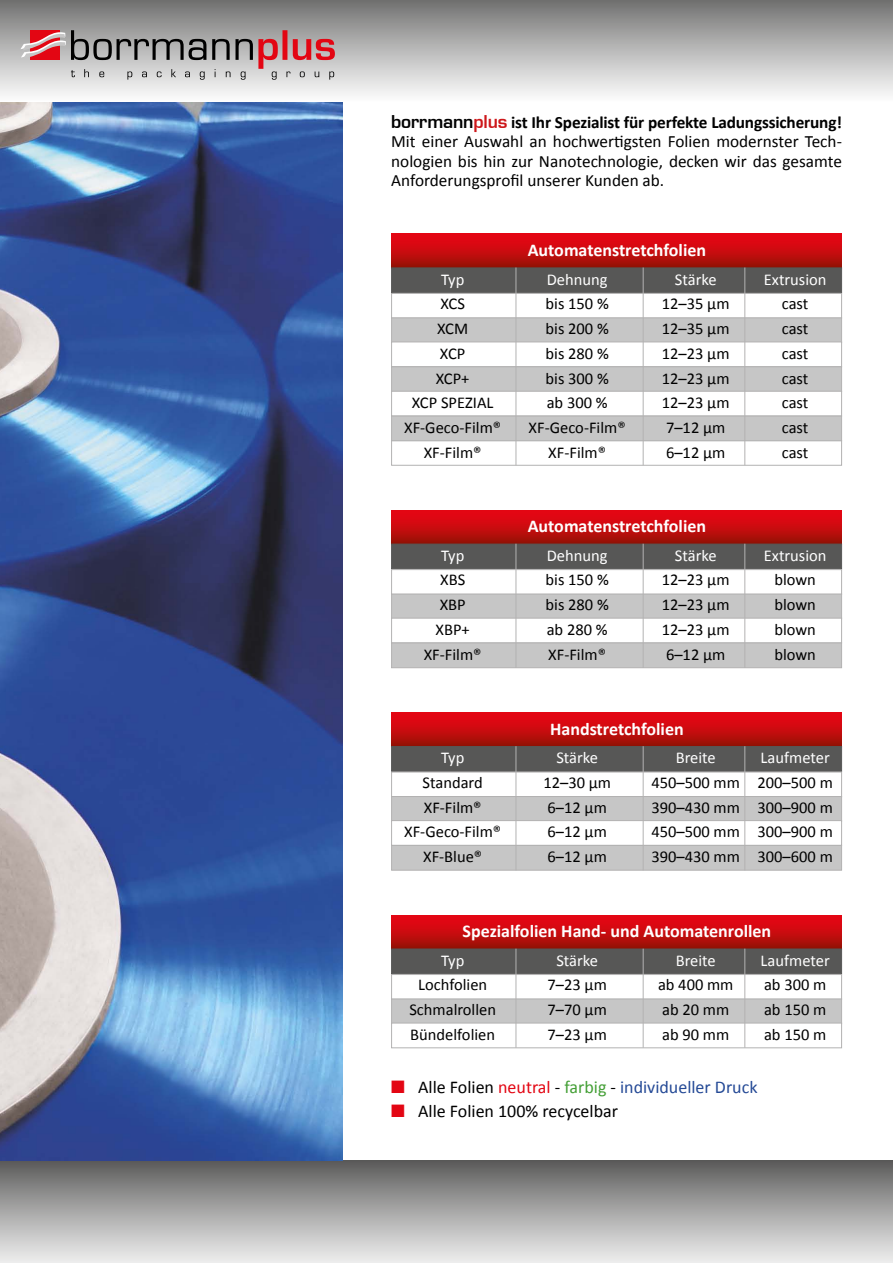
<style>
.page{position:relative;width:893px;height:1263px;background:#fff}
.page>*{position:absolute;margin:0;border:0;box-sizing:border-box;transform-origin:0 0}
.t1{font:700 18px "Calibri";color:#fff}
.t2{font:18px "Calibri";color:#254a96}
.t3{font:18px "Calibri";color:#000}
.t4{font:17.25px/19.5px "Calibri";color:#000;text-align:justify}
.t5{font:16.5px "Calibri";color:#000}
.t6{font:16.5px "Calibri";color:#fff}
.s1{font-family:"Eurostile";font-weight:600}
.s2{font-family:"Eurostile";font-weight:600;color:#cd171a}
.s3{font-weight:700}
.s4{color:#e30613}
.s5{color:#000}
.s6{color:#449f36}
</style>
<div class="page">
<div style="left:0;top:0;width:893px;height:102px;background:linear-gradient(to bottom,#737372,#fefefe)"></div>
<svg style="left:880px;top:0;width:13px;height:102px"></svg>
<div style="left:0;top:1161px;width:893px;height:102px;background:linear-gradient(to bottom,#5e5e5d,#efefef)"></div>
<svg style="left:880px;top:1161px;width:13px;height:102px"></svg>
<img style="left:0;top:102px;width:342px;height:1059px">
<svg style="left:20px;top:30px;width:315px;height:50px;background:#b29d9e"></svg>
<div style="left:391px;top:440px;width:451px;height:26px;background:#fff;border:1px solid #b3b2b2"></div>
<div style="left:391px;top:234px;width:451px;height:34px;background:linear-gradient(to bottom,#f20516,#9c1107)"></div>
<div style="left:391px;top:267px;width:451px;height:26px;background:#575756;border:1px solid #575756"></div>
<div style="left:391px;top:293px;width:451px;height:26px;background:#fff;border:1px solid #b3b2b2"></div>
<div style="left:391px;top:317px;width:451px;height:26px;background:#c6c6c6;border:1px solid #b3b2b2"></div>
<div style="left:391px;top:342px;width:451px;height:25px;background:#fff;border:1px solid #b3b2b2"></div>
<div style="left:391px;top:366px;width:451px;height:26px;background:#c6c6c6;border:1px solid #b3b2b2"></div>
<div style="left:391px;top:391px;width:451px;height:25px;background:#fff;border:1px solid #b3b2b2"></div>
<div style="left:391px;top:416px;width:451px;height:25px;background:#c6c6c6;border:1px solid #b3b2b2"></div>
<hr style="left:643px;top:267px;width:1px;height:198px;background:#b3b2b2">
<hr style="left:744px;top:267px;width:1px;height:198px;background:#b3b2b2">
<hr style="left:516px;top:267px;width:1px;height:198px;background:#b3b2b2">
<div style="left:391px;top:510px;width:451px;height:34px;background:linear-gradient(to bottom,#f20516,#9c1107)"></div>
<div style="left:391px;top:544px;width:451px;height:25px;background:#575756"></div>
<div style="left:391px;top:569px;width:451px;height:26px;background:#fff;border:1px solid #b3b2b2"></div>
<div style="left:391px;top:594px;width:451px;height:25px;background:#c6c6c6;border:1px solid #b3b2b2"></div>
<div style="left:391px;top:618px;width:451px;height:25px;background:#fff;border:1px solid #b3b2b2"></div>
<div style="left:391px;top:643px;width:451px;height:25px;background:#c6c6c6;border:1px solid #b3b2b2"></div>
<hr style="left:643px;top:544px;width:1px;height:124px;background:#b3b2b2">
<hr style="left:744px;top:544px;width:1px;height:124px;background:#b3b2b2">
<hr style="left:516px;top:544px;width:1px;height:124px;background:#b3b2b2">
<div style="left:391px;top:712px;width:451px;height:34px;background:linear-gradient(to bottom,#f20516,#9f1107)"></div>
<div style="left:391px;top:746px;width:451px;height:26px;background:#575756;border:1px solid #575756"></div>
<div style="left:391px;top:772px;width:451px;height:25px;background:#fff;border:1px solid #b3b2b2"></div>
<div style="left:391px;top:796px;width:451px;height:26px;background:#c6c6c6;border:1px solid #b3b2b2"></div>
<div style="left:391px;top:820px;width:451px;height:26px;background:#fff;border:1px solid #b3b2b2"></div>
<div style="left:391px;top:845px;width:451px;height:25px;background:#c6c6c6;border:1px solid #b3b2b2"></div>
<hr style="left:643px;top:746px;width:1px;height:124px;background:#b3b2b2">
<hr style="left:744px;top:746px;width:1px;height:124px;background:#b3b2b2">
<hr style="left:516px;top:746px;width:1px;height:124px;background:#b3b2b2">
<div style="left:391px;top:915px;width:451px;height:34px;background:linear-gradient(to bottom,#f20516,#9c1107)"></div>
<div style="left:391px;top:949px;width:451px;height:25px;background:#575756"></div>
<div style="left:391px;top:974px;width:451px;height:26px;background:#fff;border:1px solid #b3b2b2"></div>
<div style="left:391px;top:998px;width:451px;height:26px;background:#c6c6c6"></div>
<div style="left:391px;top:1023px;width:451px;height:25px;background:#fff;border:1px solid #b3b2b2"></div>
<hr style="left:643px;top:949px;width:1px;height:99px;background:#b3b2b2">
<hr style="left:744px;top:949px;width:1px;height:99px;background:#b3b2b2">
<hr style="left:516px;top:949px;width:1px;height:99px;background:#b3b2b2">
<p class="t4" style="left:391px;top:111px;width:452px"><span class="s1">borrmann</span><span class="s2">plus</span> <span class="s3">ist Ihr Spezialist für perfekte Ladungssicherung!<br></span>Mit einer Auswahl an hochwertigsten Folien modernster Tech&shy;nologien bis hin zur Nanotechnologie, decken wir das gesamte Anforderungsprofil unserer Kunden ab.</p>
<p class="t1" style="left:528px;top:239px;width:180px">Automatenstretchfolien</p>
<p class="t6" style="left:441px;top:269px;width:25px">Typ</p>
<p class="t6" style="left:547px;top:269px;width:62px">Dehnung</p>
<p class="t6" style="left:675px;top:269px;width:43px">Stärke</p>
<p class="t6" style="left:764px;top:269px;width:64px">Extrusion</p>
<p class="t5" style="left:440px;top:294px;width:26px">XCS</p>
<p class="t5" style="left:546px;top:294px;width:65px">bis 150 %</p>
<p class="t5" style="left:662px;top:294px;width:69px">12–35 μm</p>
<p class="t5" style="left:782px;top:294px;width:28px">cast</p>
<p class="t5" style="left:437px;top:318px;width:33px">XCM</p>
<p class="t5" style="left:546px;top:318px;width:65px">bis 200 %</p>
<p class="t5" style="left:662px;top:318px;width:69px">12–35 μm</p>
<p class="t5" style="left:782px;top:318px;width:28px">cast</p>
<p class="t5" style="left:440px;top:343px;width:27px">XCP</p>
<p class="t5" style="left:546px;top:343px;width:65px">bis 280 %</p>
<p class="t5" style="left:662px;top:343px;width:69px">12–23 μm</p>
<p class="t5" style="left:782px;top:343px;width:28px">cast</p>
<p class="t5" style="left:436px;top:368px;width:35px">XCP+</p>
<p class="t5" style="left:546px;top:368px;width:65px">bis 300 %</p>
<p class="t5" style="left:662px;top:368px;width:69px">12–23 μm</p>
<p class="t5" style="left:782px;top:368px;width:28px">cast</p>
<p class="t5" style="left:412px;top:393px;width:83px">XCP SPEZIAL</p>
<p class="t5" style="left:547px;top:393px;width:62px">ab 300 %</p>
<p class="t5" style="left:662px;top:393px;width:69px">12–23 μm</p>
<p class="t5" style="left:782px;top:393px;width:28px">cast</p>
<p class="t5" style="left:404px;top:417px;width:99px">XF-Geco-Film®</p>
<p class="t5" style="left:529px;top:417px;width:99px">XF-Geco-Film®</p>
<p class="t5" style="left:666px;top:417px;width:61px">7–12 μm</p>
<p class="t5" style="left:782px;top:417px;width:28px">cast</p>
<p class="t5" style="left:424px;top:442px;width:59px">XF-Film®</p>
<p class="t5" style="left:548px;top:442px;width:59px">XF-Film®</p>
<p class="t5" style="left:666px;top:442px;width:61px">6–12 μm</p>
<p class="t5" style="left:782px;top:442px;width:28px">cast</p>
<p class="t1" style="left:528px;top:515px;width:180px">Automatenstretchfolien</p>
<p class="t6" style="left:441px;top:545px;width:25px">Typ</p>
<p class="t6" style="left:547px;top:545px;width:62px">Dehnung</p>
<p class="t6" style="left:675px;top:545px;width:43px">Stärke</p>
<p class="t6" style="left:764px;top:545px;width:64px">Extrusion</p>
<p class="t5" style="left:440px;top:570px;width:27px">XBS</p>
<p class="t5" style="left:546px;top:570px;width:65px">bis 150 %</p>
<p class="t5" style="left:662px;top:570px;width:69px">12–23 μm</p>
<p class="t5" style="left:774px;top:570px;width:43px">blown</p>
<p class="t5" style="left:440px;top:594px;width:28px">XBP</p>
<p class="t5" style="left:546px;top:594px;width:65px">bis 280 %</p>
<p class="t5" style="left:662px;top:594px;width:69px">12–23 μm</p>
<p class="t5" style="left:774px;top:594px;width:43px">blown</p>
<p class="t5" style="left:436px;top:619px;width:36px">XBP+</p>
<p class="t5" style="left:547px;top:619px;width:62px">ab 280 %</p>
<p class="t5" style="left:662px;top:619px;width:69px">12–23 μm</p>
<p class="t5" style="left:774px;top:619px;width:43px">blown</p>
<p class="t5" style="left:424px;top:644px;width:59px">XF-Film®</p>
<p class="t5" style="left:548px;top:644px;width:59px">XF-Film®</p>
<p class="t5" style="left:666px;top:644px;width:61px">6–12 μm</p>
<p class="t5" style="left:774px;top:644px;width:43px">blown</p>
<p class="t1" style="left:550px;top:717px;width:135px">Handstretchfolien</p>
<p class="t6" style="left:441px;top:747px;width:25px">Typ</p>
<p class="t6" style="left:556px;top:747px;width:43px">Stärke</p>
<p class="t6" style="left:676px;top:747px;width:42px">Breite</p>
<p class="t6" style="left:761px;top:747px;width:71px">Laufmeter</p>
<p class="t5" style="left:423px;top:772px;width:62px">Standard</p>
<p class="t5" style="left:543px;top:772px;width:69px">12–30 μm</p>
<p class="t5" style="left:651px;top:772px;width:183px">450–500 mm 200–500 m</p>
<p class="t5" style="left:424px;top:797px;width:59px">XF-Film®</p>
<p class="t5" style="left:548px;top:797px;width:61px">6–12 μm</p>
<p class="t5" style="left:651px;top:797px;width:183px">390–430 mm 300–900 m</p>
<p class="t5" style="left:404px;top:822px;width:99px">XF-Geco-Film®</p>
<p class="t5" style="left:548px;top:822px;width:61px">6–12 μm</p>
<p class="t5" style="left:651px;top:822px;width:183px">450–500 mm 300–900 m</p>
<p class="t5" style="left:423px;top:846px;width:61px">XF-Blue®</p>
<p class="t5" style="left:548px;top:846px;width:61px">6–12 μm</p>
<p class="t5" style="left:651px;top:846px;width:183px">390–430 mm 300–600 m</p>
<p class="t1" style="left:463px;top:920px;width:310px">Spezialfolien Hand- und Automatenrollen</p>
<p class="t6" style="left:441px;top:950px;width:25px">Typ</p>
<p class="t6" style="left:556px;top:950px;width:43px">Stärke</p>
<p class="t6" style="left:676px;top:950px;width:42px">Breite</p>
<p class="t6" style="left:761px;top:950px;width:71px">Laufmeter</p>
<p class="t5" style="left:418px;top:975px;width:71px">Lochfolien</p>
<p class="t5" style="left:548px;top:975px;width:61px">7–23 μm</p>
<p class="t5" style="left:658px;top:975px;width:77px">ab 400 mm</p>
<p class="t5" style="left:764px;top:975px;width:64px">ab 300 m</p>
<p class="t5" style="left:409px;top:999px;width:88px">Schmalrollen</p>
<p class="t5" style="left:548px;top:999px;width:61px">7–70 μm</p>
<p class="t5" style="left:662px;top:999px;width:69px">ab 20 mm</p>
<p class="t5" style="left:764px;top:999px;width:64px">ab 150 m</p>
<p class="t5" style="left:410px;top:1024px;width:86px">Bündelfolien</p>
<p class="t5" style="left:548px;top:1024px;width:61px">7–23 μm</p>
<p class="t5" style="left:662px;top:1024px;width:69px">ab 90 mm</p>
<p class="t5" style="left:764px;top:1024px;width:64px">ab 150 m</p>
<p class="t2" style="left:391px;top:1075px;width:368px"><span class="s4">■</span> <span class="s5">Alle Folien</span> <span class="s4">neutral</span> <span class="s5">-</span> <span class="s6">farbig</span> <span class="s5">-</span> individueller Druck</p>
<p class="t3" style="left:391px;top:1099px;width:228px"><span class="s4">■</span> Alle Folien 100% recycelbar</p>
</div>
